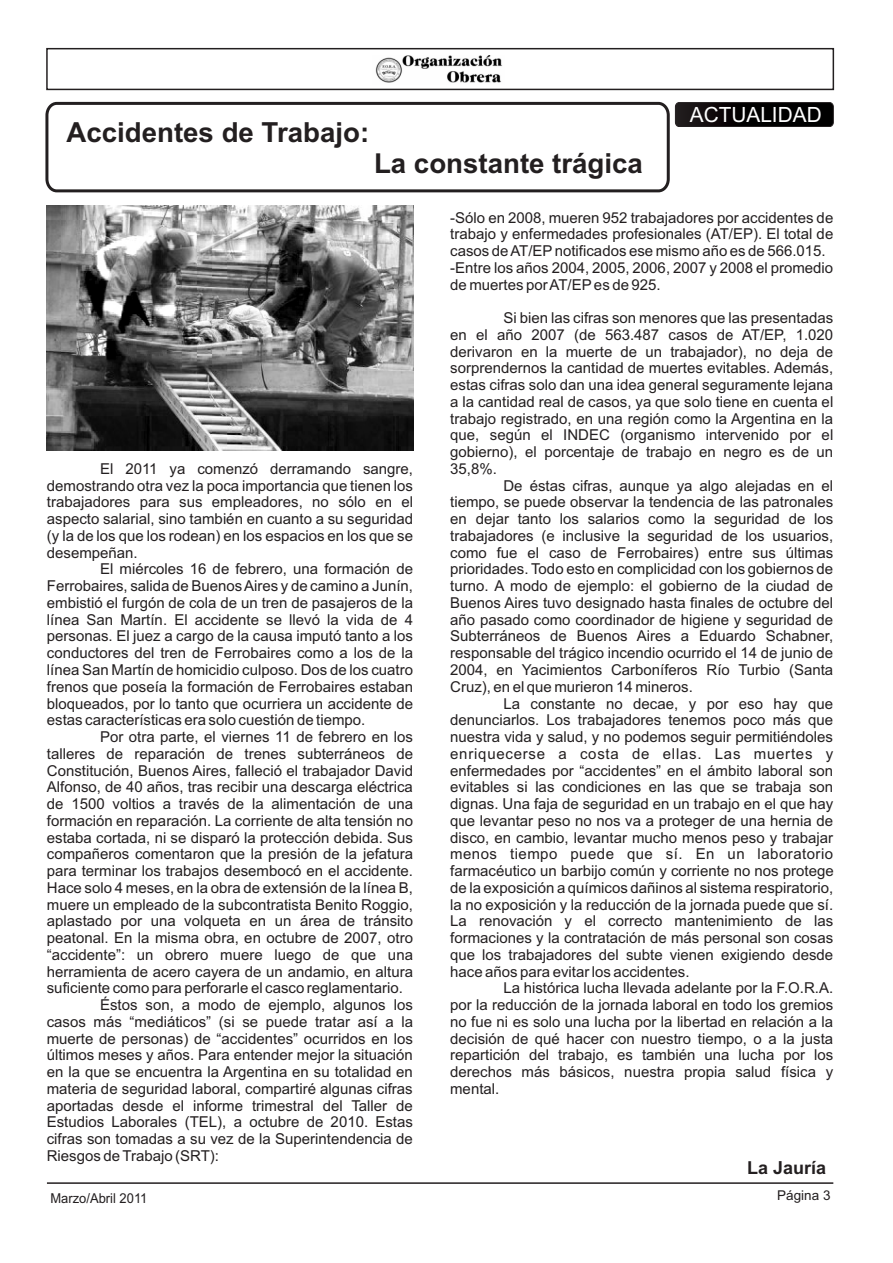
<style>
.page{position:relative;width:893px;height:1263px;background:#fff}
.page>*{position:absolute;margin:0;border:0;box-sizing:border-box;transform-origin:0 0}
.t1{font:700 27.6px "Arial";color:#231f20}
.t2{font:21px "Arial";color:#fff}
.t3{font:700 18px "Arial";color:#231f20}
.t4{font:15px/16.8px "Arial";color:#231f20;text-align:justify}
.t5{font:15px "Arial";letter-spacing:.05em;color:#231f20}
.t6{font:15px "Arial";letter-spacing:.03em;color:#231f20}
.t7{font:13.65px "Arial";color:#231f20;scale:.95 1}
.t8{font:13.5px "Arial";color:#231f20}
</style>
<div class="page">
<img style="left:375px;top:55px;width:128px;height:28px">
<div style="left:46px;top:48px;width:788px;height:42px;border:2px solid #231f20"></div>
<div style="left:675px;top:103px;width:158px;height:23px;background:linear-gradient(to right,#181113,#000);border-radius:4px"></div>
<div style="left:675px;top:102px;width:158px;height:25px;border:1px solid #231f20;border-radius:4px"></div>
<svg style="left:45px;top:101px;width:625px;height:92px"></svg>
<hr style="left:47px;top:1182px;width:786px;height:2px;background:#231f20">
<img style="left:47px;top:206px;width:366px;height:245px">
<h1 class="t1" style="left:66px;top:122px;width:304px">Accidentes de Trabajo:</h1>
<h1 class="t1" style="left:374px;top:153px;width:270px">La constante trágica</h1>
<h2 class="t2" style="left:690px;top:107px;width:133px">ACTUALIDAD</h2>
<p class="t4" style="left:450px;top:210px;width:385px;text-align:left">-Sólo en 2008, mueren 952 trabajadores por accidentes de trabajo y enfermedades profesionales (AT/EP). El total de casos de AT/EPnotificados ese mismo año es de 566.015. -Entre los años 2004, 2005, 2006, 2007 y 2008 el promedio de muertes por AT/EPes de 925.</p>
<p class="t4" style="left:450px;top:311px;width:385px;text-indent:53px">Si bien las cifras son menores que las presentadas en el año 2007 (de 563.487 casos de AT/EP, 1.020 derivaron en la muerte de un trabajador), no deja de sorprendernos la cantidad de muertes evitables. Además, estas cifras solo dan una idea general seguramente lejana a la cantidad real de casos, ya que solo tiene en cuenta el trabajo registrado, en una región como la Argentina en la que, según el INDEC (organismo intervenido por el gobierno), el porcentaje de trabajo en negro es de un</p>
<p class="t4" style="left:100px;top:462px;width:314px">El 2011 ya comenzó derramando sangre,</p>
<p class="t4" style="left:450px;top:462px;width:48px">35,8%.</p>
<p class="t4" style="left:47px;top:478px;width:368px">demostrando otra vez la poca importancia que tienen los</p>
<p class="t4" style="left:503px;top:478px;width:331px">De éstas cifras, aunque ya algo alejadas en el</p>
<p class="t4" style="left:47px;top:495px;width:368px">trabajadores para sus empleadores, no sólo en el</p>
<p class="t4" style="left:450px;top:495px;width:384px">tiempo, se puede observar la tendencia de las patronales</p>
<p class="t4" style="left:47px;top:512px;width:368px">aspecto salarial, sino también en cuanto a su seguridad</p>
<p class="t4" style="left:450px;top:512px;width:385px">en dejar tanto los salarios como la seguridad de los</p>
<p class="t4" style="left:47px;top:529px;width:368px">(y la de los que los rodean) en los espacios en los que se</p>
<p class="t4" style="left:450px;top:529px;width:385px">trabajadores (e inclusive la seguridad de los usuarios,</p>
<p class="t4" style="left:47px;top:545px;width:92px">desempeñan.</p>
<p class="t4" style="left:450px;top:545px;width:385px">como fue el caso de Ferrobaires) entre sus últimas</p>
<p class="t4" style="left:100px;top:562px;width:314px">El miércoles 16 de febrero, una formación de</p>
<p class="t4" style="left:450px;top:562px;width:385px">prioridades. Todo esto en complicidad con los gobiernos de</p>
<p class="t4" style="left:47px;top:579px;width:368px">Ferrobaires, salida de Buenos Aires y de camino a Junín,</p>
<p class="t4" style="left:450px;top:579px;width:385px">turno. A modo de ejemplo: el gobierno de la ciudad de</p>
<p class="t4" style="left:47px;top:596px;width:368px">embistió el furgón de cola de un tren de pasajeros de la</p>
<p class="t4" style="left:450px;top:596px;width:385px">Buenos Aires tuvo designado hasta finales de octubre del</p>
<p class="t4" style="left:47px;top:612px;width:368px">línea San Martín. El accidente se llevó la vida de 4</p>
<p class="t4" style="left:450px;top:612px;width:385px">año pasado como coordinador de higiene y seguridad de</p>
<p class="t4" style="left:47px;top:629px;width:368px">personas. El juez a cargo de la causa imputó tanto a los</p>
<p class="t4" style="left:450px;top:629px;width:385px">Subterráneos de Buenos Aires a Eduardo Schabner,</p>
<p class="t4" style="left:47px;top:646px;width:368px">conductores del tren de Ferrobaires como a los de la</p>
<p class="t4" style="left:450px;top:646px;width:385px">responsable del trágico incendio ocurrido el 14 de junio de</p>
<p class="t4" style="left:47px;top:663px;width:368px">línea San Martín de homicidio culposo. Dos de los cuatro</p>
<p class="t4" style="left:450px;top:663px;width:385px">2004, en Yacimientos Carboníferos Río Turbio (Santa</p>
<p class="t4" style="left:47px;top:679px;width:368px">frenos que poseía la formación de Ferrobaires estaban</p>
<p class="t4" style="left:450px;top:679px;width:244px">Cruz), en el que murieron 14 mineros.</p>
<p class="t4" style="left:47px;top:696px;width:368px">bloqueados, por lo tanto que ocurriera un accidente de</p>
<p class="t4" style="left:503px;top:696px;width:331px">La constante no decae, y por eso hay que</p>
<p class="t4" style="left:47px;top:713px;width:320px">estas características era solo cuestión de tiempo.</p>
<p class="t4" style="left:450px;top:713px;width:385px">denunciarlos. Los trabajadores tenemos poco más que</p>
<p class="t4" style="left:100px;top:730px;width:314px">Por otra parte, el viernes 11 de febrero en los</p>
<p class="t4" style="left:450px;top:730px;width:384px">nuestra vida y salud, y no podemos seguir permitiéndoles</p>
<p class="t4" style="left:47px;top:746px;width:368px">talleres de reparación de trenes subterráneos de</p>
<p class="t5" style="left:450px;top:748px;width:385px">enriquecerse a costa de ellas. Las muertes y</p>
<p class="t4" style="left:47px;top:763px;width:368px">Constitución, Buenos Aires, falleció el trabajador David</p>
<p class="t4" style="left:450px;top:763px;width:385px">enfermedades por “accidentes” en el ámbito laboral son</p>
<p class="t4" style="left:47px;top:780px;width:367px">Alfonso, de 40 años, tras recibir una descarga eléctrica</p>
<p class="t4" style="left:450px;top:780px;width:385px">evitables si las condiciones en las que se trabaja son</p>
<p class="t4" style="left:47px;top:797px;width:368px">de 1500 voltios a través de la alimentación de una</p>
<p class="t4" style="left:450px;top:797px;width:385px">dignas. Una faja de seguridad en un trabajo en el que hay</p>
<p class="t4" style="left:47px;top:813px;width:368px">formación en reparación. La corriente de alta tensión no</p>
<p class="t4" style="left:450px;top:813px;width:385px">que levantar peso no nos va a proteger de una hernia de</p>
<p class="t4" style="left:47px;top:830px;width:368px">estaba cortada, ni se disparó la protección debida. Sus</p>
<p class="t4" style="left:450px;top:830px;width:384px">disco, en cambio, levantar mucho menos peso y trabajar</p>
<p class="t4" style="left:47px;top:847px;width:368px">compañeros comentaron que la presión de la jefatura</p>
<p class="t6" style="left:450px;top:848px;width:385px">menos tiempo puede que sí. En un laboratorio</p>
<p class="t4" style="left:47px;top:864px;width:368px">para terminar los trabajos desembocó en el accidente.</p>
<p class="t4" style="left:450px;top:864px;width:385px">farmacéutico un barbijo común y corriente no nos protege</p>
<p class="t4" style="left:47px;top:880px;width:368px">Hace solo 4 meses, en la obra de extensión de la línea B,</p>
<p class="t4" style="left:450px;top:880px;width:384px">de la exposición a químicos dañinos al sistema respiratorio,</p>
<p class="t4" style="left:47px;top:897px;width:368px">muere un empleado de la subcontratista Benito Roggio,</p>
<p class="t4" style="left:450px;top:897px;width:385px">la no exposición y la reducción de la jornada puede que sí.</p>
<p class="t4" style="left:47px;top:914px;width:368px">aplastado por una volqueta en un área de tránsito</p>
<p class="t4" style="left:450px;top:914px;width:385px">La renovación y el correcto mantenimiento de las</p>
<p class="t4" style="left:47px;top:931px;width:368px">peatonal. En la misma obra, en octubre de 2007, otro</p>
<p class="t4" style="left:450px;top:931px;width:385px">formaciones y la contratación de más personal son cosas</p>
<p class="t4" style="left:47px;top:947px;width:368px">“accidente”: un obrero muere luego de que una</p>
<p class="t4" style="left:450px;top:947px;width:384px">que los trabajadores del subte vienen exigiendo desde</p>
<p class="t4" style="left:47px;top:964px;width:368px">herramienta de acero cayera de un andamio, en altura</p>
<p class="t4" style="left:450px;top:964px;width:241px">hace años para evitar los accidentes.</p>
<p class="t4" style="left:47px;top:981px;width:357px">suficiente como para perforarle el casco reglamentario.</p>
<p class="t4" style="left:503px;top:981px;width:331px">La histórica lucha llevada adelante por la F.O.R.A.</p>
<p class="t4" style="left:100px;top:998px;width:314px">Éstos son, a modo de ejemplo, algunos los</p>
<p class="t4" style="left:450px;top:998px;width:384px">por la reducción de la jornada laboral en todo los gremios</p>
<p class="t4" style="left:47px;top:1015px;width:368px">casos más “mediáticos” (si se puede tratar así a la</p>
<p class="t4" style="left:450px;top:1015px;width:385px">no fue ni es solo una lucha por la libertad en relación a la</p>
<p class="t4" style="left:47px;top:1031px;width:368px">muerte de personas) de “accidentes” ocurridos en los</p>
<p class="t4" style="left:450px;top:1031px;width:385px">decisión de qué hacer con nuestro tiempo, o a la justa</p>
<p class="t4" style="left:47px;top:1048px;width:368px">últimos meses y años. Para entender mejor la situación</p>
<p class="t4" style="left:450px;top:1048px;width:385px">repartición del trabajo, es también una lucha por los</p>
<p class="t4" style="left:47px;top:1065px;width:368px">en la que se encuentra la Argentina en su totalidad en</p>
<p class="t4" style="left:450px;top:1065px;width:385px">derechos más básicos, nuestra propia salud física y</p>
<p class="t4" style="left:47px;top:1082px;width:367px">materia de seguridad laboral, compartiré algunas cifras</p>
<p class="t4" style="left:450px;top:1082px;width:51px">mental.</p>
<p class="t4" style="left:47px;top:1098px;width:368px">aportadas desde el informe trimestral del Taller de Estudios Laborales (TEL), a octubre de 2010. Estas cifras son tomadas a su vez de la Superintendencia de Riesgos de Trabajo (SRT):</p>
<p class="t3" style="left:747px;top:1161px;width:81px">La Jauría</p>
<p class="t7" style="left:51px;top:1193px;width:103px">Marzo/Abril 2011</p>
<p class="t8" style="left:777px;top:1190px;width:55px">Página 3</p>
</div>
